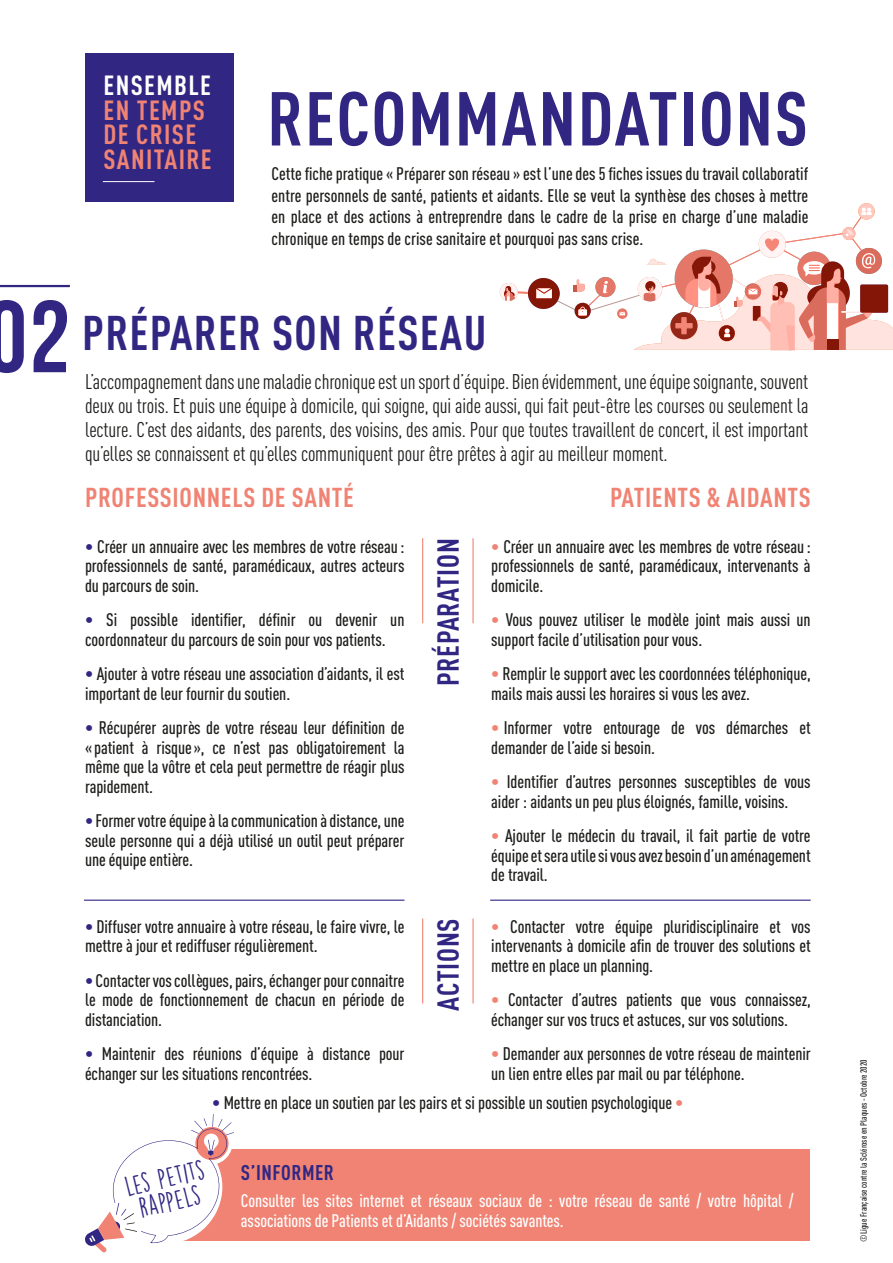
<style>
.page{position:relative;width:893px;height:1263px;background:#fff}
.page>*{position:absolute;margin:0;border:0;box-sizing:border-box;transform-origin:0 0}
.t1{font:102px "Bebas Neue";color:#312783}
.t2{font:700 75px "DIN Cond";letter-spacing:.025em;color:#312783}
.t3{font:700 48px "DIN Cond";letter-spacing:.025em;color:#312783}
.t4{font:700 30px "DIN Cond";letter-spacing:.025em;color:#312783}
.t5{font:700 27.3px/24.6px "DIN Cond";letter-spacing:.05em;color:#f08373}
.t6{font:700 27.3px "DIN Cond";letter-spacing:.05em;color:#fff}
.t7{font:700 27px "DIN Cond";letter-spacing:.025em;color:#f08373}
.t8{font:25.05px/23.7px "DK Lemon Yellow Sun";color:#312783;text-align:center}
.t9{font:21px/24px "DIN Cond";letter-spacing:-.005em;color:#1d1d1b;text-align:justify}
.t10{font:700 21px "DIN Cond";letter-spacing:.025em;color:#312783}
.t11{font:500 18px/19.5px "DIN Cond";letter-spacing:-.005em;color:#1d1d1b}
.t12{font:500 18px/19.5px "DIN Cond";letter-spacing:-.005em;color:#fff}
.t13{font:500 9px "DIN Cond";color:#1d1d1b}
.s1{color:#312783}
.s2{color:#f08373}
</style>
<div class="page">
<div style="left:85px;top:53px;width:149px;height:149px;background:#312783"></div>
<hr style="left:103px;top:181px;width:52px;height:1px;background:#fff">
<hr style="left:0;top:285px;width:70px;height:2px;background:#312783">
<hr style="left:422px;top:538px;width:1px;height:85px;background:#f08373">
<hr style="left:472px;top:538px;width:2px;height:85px;background:#f08373">
<hr style="left:422px;top:918px;width:1px;height:85px;background:#f08373">
<hr style="left:472px;top:918px;width:2px;height:85px;background:#f08373">
<hr style="left:84px;top:900px;width:320px;height:1px;background:#312783">
<hr style="left:490px;top:900px;width:321px;height:1px;background:#312783">
<div style="left:160px;top:1149px;width:650px;height:91px;background:#f08373"></div>
<svg style="left:85px;top:1114px;width:149px;height:138px"></svg>
<svg style="left:858px;top:203px;width:17px;height:17px"></svg>
<svg style="left:500px;top:208px;width:393px;height:142px"></svg>
<div style="left:827px;top:340px;width:11px;height:10px;background:#831606"></div>
<hr style="left:841px;top:311px;width:29px;height:2px;background:#fff">
<div style="left:860px;top:285px;width:28px;height:28px;background:#831606;border-radius:2px"></div>
<h3 class="t6" style="left:104px;top:69px;width:109px">ENSEMBLE</h3>
<h3 class="t5" style="left:104px;top:97px;width:110px">EN TEMPS<br>DE CRISE<br>SANITAIRE</h3>
<h2 class="t2" style="left:267px;top:73px;width:542px">RECOMMANDATIONS</h2>
<p class="t11" style="left:272px;top:163px;width:538px;line-height:21.6px;text-align:justify">Cette fiche pratique « Préparer son réseau » est l’une des 5 fiches issues du travail collaboratif entre personnels de santé, patients et aidants. Elle se veut la synthèse des choses à mettre en place et des actions à entreprendre dans le cadre de la prise en charge d’une maladie chronique en temps de crise sanitaire et pourquoi pas sans crise.</p>
<h1 class="t1" style="left:-13px;top:281px;width:85px">02</h1>
<h3 class="t3" style="left:82px;top:304px;width:406px">PRÉPARER SON RÉSEAU</h3>
<p class="t9" style="left:85px;top:370px;width:725px">L’accompagnement dans une maladie chronique est un sport d’équipe. Bien évidemment, une équipe soignante, souvent deux ou trois. Et puis une équipe à domicile, qui soigne, qui aide aussi, qui fait peut-être les courses ou seulement la lecture. C’est des aidants, des parents, des voisins, des amis. Pour que toutes travaillent de concert, il est important qu’elles se connaissent et qu’elles communiquent pour être prêtes à agir au meilleur moment.</p>
<h3 class="t7" style="left:85px;top:480px;width:270px">PROFESSIONNELS DE SANTÉ</h3>
<h3 class="t7" style="left:610px;top:480px;width:202px">PATIENTS &amp; AIDANTS</h3>
<p class="t11" style="left:85px;top:536px;width:321px;text-align:justify"><span class="s1">•</span> Créer un annuaire avec les membres de votre réseau: professionnels de santé, paramédicaux, autres acteurs du parcours de soin.</p>
<p class="t11" style="left:85px;top:610px;width:321px"><span class="s1">•</span> Si possible identifier, définir ou devenir un coordonnateur du parcours de soin pour vos patients.</p>
<p class="t11" style="left:85px;top:664px;width:321px"><span class="s1">•</span> Ajouter à votre réseau une association d’aidants, il est important de leur fournir du soutien.</p>
<p class="t11" style="left:85px;top:718px;width:321px;text-align:justify"><span class="s1">•</span> Récupérer auprès de votre réseau leur définition de «patient à risque», ce n’est pas obligatoirement la même que la vôtre et cela peut permettre de réagir plus rapidement.</p>
<p class="t11" style="left:85px;top:811px;width:321px;text-align:justify"><span class="s1">•</span> Former votre équipe à la communication à distance, une seule personne qui a déjà utilisé un outil peut préparer une équipe entière.</p>
<h3 class="t4" style="left:430px;top:686px;width:150px;rotate:-90deg">PRÉPARATION</h3>
<p class="t11" style="left:491px;top:536px;width:321px;text-align:justify"><span class="s2">•</span> Créer un annuaire avec les membres de votre réseau: professionnels de santé, paramédicaux, intervenants à domicile.</p>
<p class="t11" style="left:491px;top:610px;width:321px"><span class="s2">•</span> Vous pouvez utiliser le modèle joint mais aussi un support facile d’utilisation pour vous.</p>
<p class="t11" style="left:491px;top:664px;width:321px"><span class="s2">•</span> Remplir le support avec les coordonnées téléphonique, mails mais aussi les horaires si vous les avez.</p>
<p class="t11" style="left:491px;top:718px;width:321px"><span class="s2">•</span> Informer votre entourage de vos démarches et demander de l’aide si besoin.</p>
<p class="t11" style="left:491px;top:772px;width:321px"><span class="s2">•</span> Identifier d’autres personnes susceptibles de vous aider : aidants un peu plus éloignés, famille, voisins.</p>
<p class="t11" style="left:491px;top:826px;width:321px;text-align:justify"><span class="s2">•</span> Ajouter le médecin du travail, il fait partie de votre équipe et sera utile si vous avez besoin d’un aménagement de travail.</p>
<h3 class="t4" style="left:430px;top:1011px;width:94px;rotate:-90deg">ACTIONS</h3>
<p class="t11" style="left:491px;top:916px;width:321px;text-align:justify"><span class="s2">•</span> Contacter votre équipe pluridisciplinaire et vos intervenants à domicile afin de trouver des solutions et mettre en place un planning.</p>
<p class="t11" style="left:491px;top:990px;width:321px"><span class="s2">•</span> Contacter d’autres patients que vous connaissez, échanger sur vos trucs et astuces, sur vos solutions.</p>
<p class="t11" style="left:491px;top:1044px;width:321px"><span class="s2">•</span> Demander aux personnes de votre réseau de maintenir un lien entre elles par mail ou par téléphone.</p>
<p class="t11" style="left:212px;top:1093px;width:473px"><span class="s1">•</span> Mettre en place un soutien par les pairs et si possible un soutien psychologique <span class="s2">•</span></p>
<p class="t11" style="left:85px;top:916px;width:321px"><span class="s1">•</span> Diffuser votre annuaire à votre réseau, le faire vivre, le mettre à jour et rediffuser régulièrement.</p>
<p class="t11" style="left:85px;top:970px;width:321px;text-align:justify"><span class="s1">•</span> Contacter vos collègues, pairs, échanger pour connaitre le mode de fonctionnement de chacun en période de distanciation.</p>
<p class="t11" style="left:85px;top:1044px;width:321px"><span class="s1">•</span> Maintenir des réunions d’équipe à distance pour échanger sur les situations rencontrées.</p>
<h3 class="t8" style="left:123px;top:1175px;width:82px;rotate:-13deg">les petits rappels</h3>
<p class="t10" style="left:241px;top:1160px;width:95px">S’INFORMER</p>
<p class="t12" style="left:241px;top:1190px;width:554px">Consulter les sites internet et réseaux sociaux de : votre réseau de santé / votre hôpital / associations de Patients et d’Aidants / sociétés savantes.</p>
<p class="t13" style="left:858px;top:1242px;width:184px;rotate:-90deg">©Ligue Française contre la Sclérose en Plaques - Octobre 2020</p>
</div>
